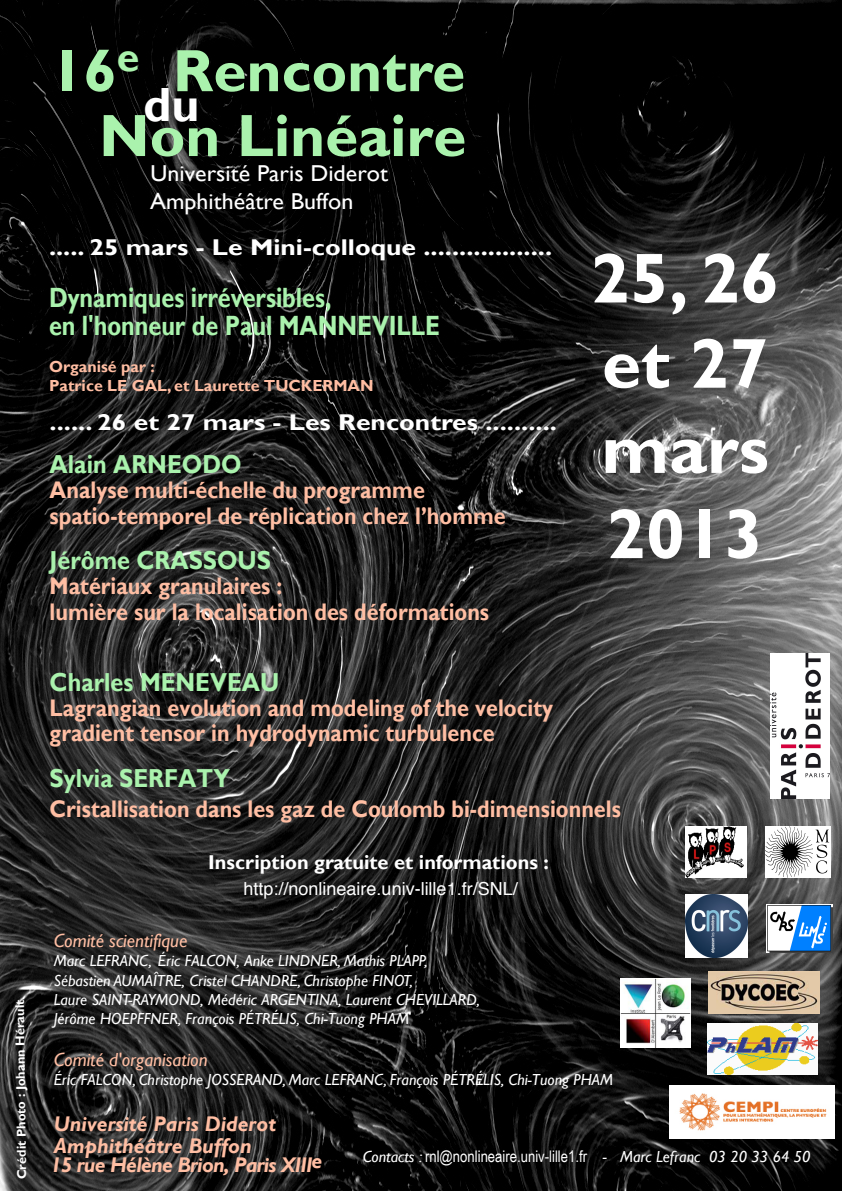
<style>
.page{position:relative;width:842px;height:1191px;background:#fff}
.page>*{position:absolute;margin:0;border:0;box-sizing:border-box;transform-origin:0 0}
.t1{font:700 71px/85.2px "Gill Sans";color:#fff}
.t2{font:700 60px "Gill Sans";color:#aaf2ad}
.t3{font:700 48px "Gill Sans";color:#fff}
.t4{font:700 27.9px/28.1px "Gill Sans";color:#aaf2ad;scale:.84 1}
.t5{font:700 26px "Gill Sans";color:#aaf2ad;scale:.9 1}
.t6{font:700 24px/25.9px "Gill Sans";color:#ffbea3;scale:.9 1}
.t7{font:23px/27.6px "Gill Sans";color:#fff;scale:1.04 1}
.t8{font:700 22.8px "Gill Sans";color:#fff;scale:1.16 1}
.t9{font:italic 700 21.3px/22px "Gill Sans";color:#ffbea3}
.t10{font:italic 700 21.3px "Gill Sans";letter-spacing:-.035em;color:#ffbea3}
.t11{font:700 20px "Gill Sans";color:#fff}
.t12{font:italic 19px "Gill Sans";color:#ffbea3}
.t13{font:18px "Helvetica";color:#fff}
.t14{font:italic 16px/19.2px "Gill Sans";color:#fff}
.t15{font:700 16px/19.2px "Gill Sans";color:#ffbea3}
.t16{font:700 12.8px "Gill Sans";color:#fff}
.s1{font-family:"Arial Narrow";font-style:normal}
</style>
<div class="page">
<img style="left:0;top:0;width:842px;height:1191px">
<img style="left:620px;top:978px;width:70px;height:70px">
<img style="left:708px;top:971px;width:112px;height:42px">
<img style="left:707px;top:1024px;width:111px;height:51px">
<img style="left:669px;top:1085px;width:165px;height:53px">
<img style="left:685px;top:827px;width:62px;height:51px">
<img style="left:765px;top:827px;width:65px;height:51px">
<img style="left:685px;top:895px;width:62px;height:62px">
<img style="left:767px;top:904px;width:66px;height:48px">
<img style="left:770px;top:654px;width:59px;height:145px">
<p class="t16" style="left:15px;top:1180px;width:181px;rotate:-91deg">Crédit Photo : Johann Hérault</p>
<h2 class="t2" style="left:51px;top:35px;width:416px">16<sup>e</sup> Rencontre</h2>
<h3 class="t3" style="left:144px;top:76px;width:57px">du</h3>
<h2 class="t2" style="left:99px;top:100px;width:369px">Non Linéaire</h2>
<h3 class="t7" style="left:150px;top:160px;width:230px">Université Paris Diderot<br>Amphithéâtre Buffon</h3>
<h3 class="t8" style="left:49px;top:234px;width:435px">..... 25 mars - Le Mini-colloque ..................</h3>
<h3 class="t4" style="left:49px;top:284px;width:467px">Dynamiques irréversibles,<br>en l'honneur de Paul MANNEVILLE</h3>
<p class="t15" style="left:49px;top:357px;width:326px">Organisé par :<br>Patrice LE GAL, et Laurette TUCKERMAN</p>
<h3 class="t8" style="left:50px;top:408px;width:439px">...... 26 et 27 mars - Les Rencontres ..........</h3>
<h3 class="t5" style="left:50px;top:448px;width:215px">Alain ARNEODO</h3>
<h3 class="t6" style="left:50px;top:477px;width:508px">Analyse multi-échelle du programme spatio-temporel de réplication chez l’homme</h3>
<h3 class="t5" style="left:50px;top:545px;width:247px">Jérôme CRASSOUS</h3>
<h3 class="t6" style="left:50px;top:574px;width:490px">Matériaux granulaires :<br>lumière sur la localisation des déformations</h3>
<h1 class="t1" style="left:591px;top:238px;width:190px">25, 26 et 27 mars<br>2013</h1>
<h3 class="t5" style="left:50px;top:666px;width:257px">Charles MENEVEAU</h3>
<h3 class="t6" style="left:50px;top:696px;width:561px;line-height:25px">Lagrangian evolution and modeling of the velocity gradient tensor in hydrodynamic turbulence</h3>
<h3 class="t5" style="left:50px;top:763px;width:202px">Sylvia SERFATY</h3>
<h3 class="t6" style="left:50px;top:797px;width:636px">Cristallisation dans les gaz de Coulomb bi-dimensionnels</h3>
<p class="t11" style="left:208px;top:850px;width:342px">Inscription gratuite et informations :</p>
<p class="t13" style="left:244px;top:875px;width:276px">http://nonlineaire.univ-lille1.fr/SNL/</p>
<p class="t12" style="left:54px;top:930px;width:135px">Comité scientifique</p>
<p class="t14" style="left:54px;top:952px;width:428px">Marc LEFRANC, Éric FALCON, Anke LINDNER, Mathis PLAPP, Sébastien AUMAÎTRE, Cristel CHANDRE, Christophe FINOT,<br>Laure SAINT-RAYMOND, Médéric ARGENTINA, Laurent CHEVILLARD, Jérôme HOEPFFNER, François PÉTRÉLIS, Chi-Tuong PHAM</p>
<p class="t12" style="left:54px;top:1048px;width:156px">Comité d'organisation</p>
<p class="t14" style="left:54px;top:1070px;width:561px">Éric FALCON, Christophe JOSSERAND, Marc LEFRANC, François PÉTRÉLIS, Chi-Tuong PHAM</p>
<h3 class="t9" style="left:54px;top:1113px;width:224px">Université Paris Diderot<br>Amphithéâtre Buffon</h3>
<h3 class="t10" style="left:51px;top:1152px;width:273px">15 rue Hélène Brion, Paris XIIIe</h3>
<p class="t14" style="left:363px;top:1147px;width:449px">Contacts : <span class="s1">rnl@nonlineaire.univ-lille1.fr</span> - Marc Lefranc 03 20 33 64 50</p>
</div>
